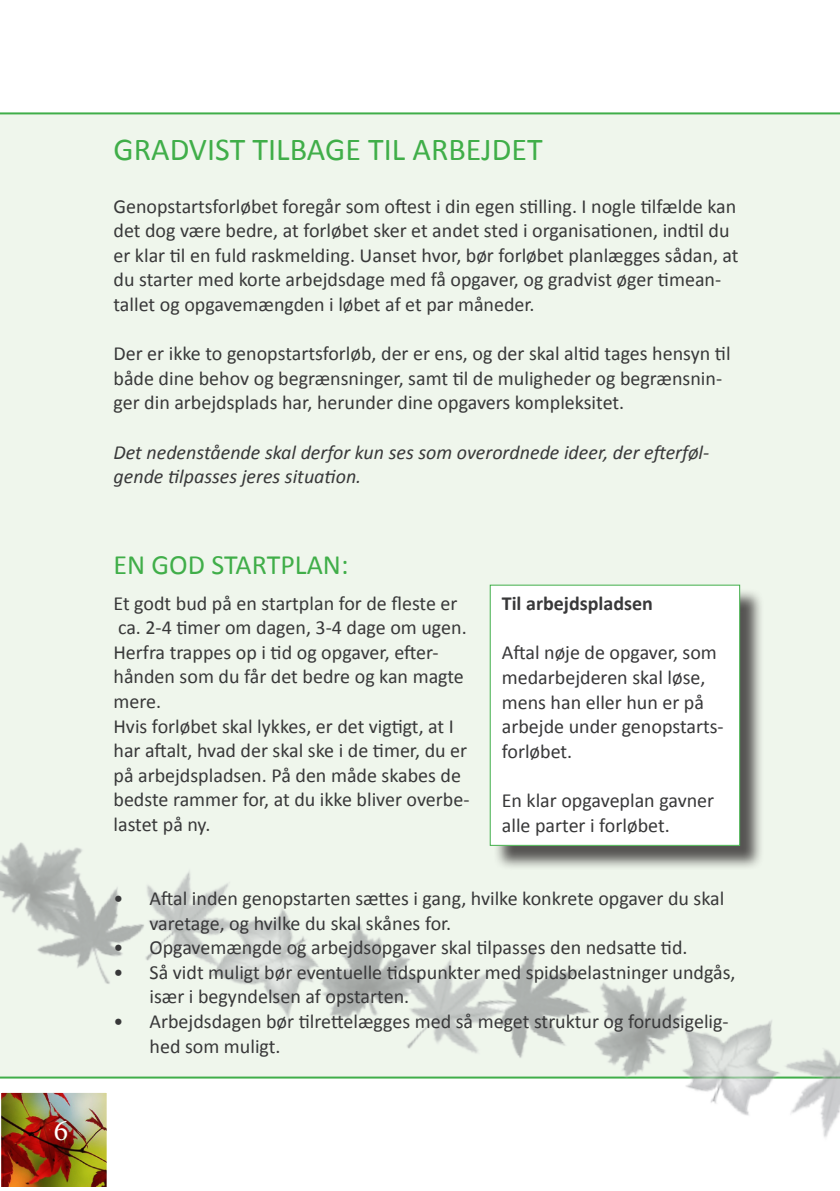
<style>
.page{position:relative;width:840px;height:1191px;background:#fff}
.page>*{position:absolute;margin:0;border:0;box-sizing:border-box;transform-origin:0 0}
.overskrift_1{font:32px "Calibri";color:#40ae49}
.t1{font:30px "Minion Pro";color:#fff}
.overskrift_2{font:28px "Calibri";color:#40ae49}
.brødtekst{font:20px/24.6px "Calibri";color:#383839}
.brødtekst-2{font:italic 20px/24.6px "Calibri";color:#383839}
.brødtekst-3{font:700 20px "Calibri";color:#383839}
</style>
<div class="page">
<div style="left:0;top:112px;width:839px;height:709px;background:#eff6ec"></div>
<img style="left:0;top:821px;width:839px;height:366px">
<div style="left:492px;top:588px;width:272px;height:282px;background:#231f20;opacity:.75"></div>
<div style="left:490px;top:585px;width:249px;height:260px;background:#fff"></div>
<h2 class="t1" style="left:54px;top:1109px;width:16px">6</h2>
<p class="overskrift_1" style="left:113px;top:129px;width:430px">GRADVIST TILBAGE TIL ARBEJDET</p>
<p class="brødtekst" style="left:113px;top:193px;width:626px">Genopstartsforløbet foregår som oftest i din egen stilling. I nogle tilfælde kan det dog være bedre, at forløbet sker et andet sted i organisationen, indtil du er klar til en fuld raskmelding. Uanset hvor, bør forløbet planlægges sådan, at du starter med korte arbejdsdage med få opgaver, og gradvist øger timean&shy;tallet og opgavemængden i løbet af et par måneder.</p>
<p class="brødtekst" style="left:113px;top:340px;width:618px">Der er ikke to genopstartsforløb, der er ens, og der skal altid tages hensyn til både dine behov og begrænsninger, samt til de muligheder og begrænsnin&shy;ger din arbejdsplads har, herunder dine opgavers kompleksitet.</p>
<p class="brødtekst-2" style="left:113px;top:439px;width:597px">Det nedenstående skal derfor kun ses som overordnede ideer, der efterføl&shy;gende tilpasses jeres situation.</p>
<p class="overskrift_2" style="left:113px;top:547px;width:236px">EN GOD STARTPLAN:</p>
<p class="brødtekst" style="left:113px;top:589px;width:345px">Et godt bud på en startplan for de fleste er</p>
<p class="brødtekst" style="left:118px;top:614px;width:350px">ca. 2-4 timer om dagen, 3-4 dage om ugen.</p>
<p class="brødtekst" style="left:113px;top:639px;width:326px">Herfra trappes op i tid og opgaver, efter-</p>
<p class="brødtekst" style="left:113px;top:663px;width:351px">hånden som du får det bedre og kan magte</p>
<p class="brødtekst" style="left:113px;top:688px;width:49px">mere.</p>
<p class="brødtekst" style="left:113px;top:712px;width:341px">Hvis forløbet skal lykkes, er det vigtigt, at I</p>
<p class="brødtekst" style="left:113px;top:737px;width:355px">har aftalt, hvad der skal ske i de timer, du er</p>
<p class="brødtekst" style="left:113px;top:762px;width:349px">på arbejdspladsen. På den måde skabes de</p>
<p class="brødtekst" style="left:113px;top:786px;width:357px">bedste rammer for, at du ikke bliver overbe-</p>
<p class="brødtekst" style="left:113px;top:811px;width:98px">lastet på ny.</p>
<p class="brødtekst-3" style="left:501px;top:591px;width:152px">Til arbejdspladsen</p>
<p class="brødtekst" style="left:501px;top:639px;width:216px">Aftal nøje de opgaver, som medarbejderen skal løse,</p>
<p class="brødtekst" style="left:501px;top:688px;width:204px">mens han eller hun er på</p>
<p class="brødtekst" style="left:501px;top:713px;width:223px">arbejde under genopstarts&shy;forløbet.</p>
<p class="brødtekst" style="left:501px;top:787px;width:214px">En klar opgaveplan gavner</p>
<p class="brødtekst" style="left:501px;top:811px;width:169px">alle parter i forløbet.</p>
<p class="brødtekst" style="left:149px;top:885px;width:576px;text-indent:-36px">• Aftal inden genopstarten sættes i gang, hvilke konkrete opgaver du skal varetage, og hvilke du skal skånes for.</p>
<p class="brødtekst" style="left:113px;top:934px;width:575px">• Opgavemængde og arbejdsopgaver skal tilpasses den nedsatte tid.</p>
<p class="brødtekst" style="left:149px;top:958px;width:587px;text-indent:-36px">• Så vidt muligt bør eventuelle tidspunkter med spidsbelastninger undgås, især i begyndelsen af opstarten.</p>
<p class="brødtekst" style="left:149px;top:1008px;width:580px;text-indent:-36px">• Arbejdsdagen bør tilrettelægges med så meget struktur og forudsigelig&shy;hed som muligt.</p>
</div>
